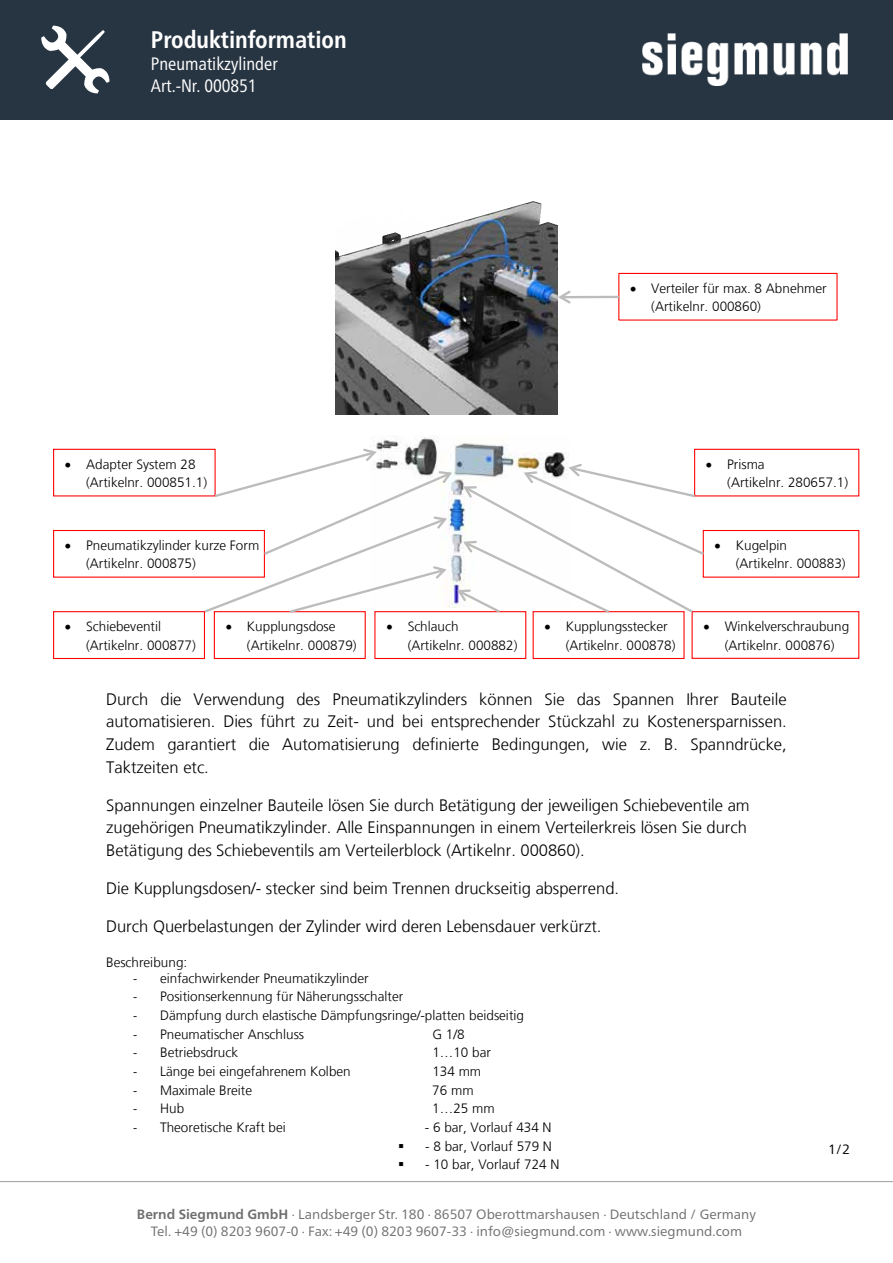
<style>
.page{position:relative;width:893px;height:1263px;background:#fff}
.page>*{position:absolute;margin:0;border:0;box-sizing:border-box;transform-origin:0 0}
.t1{font:700 30px "Frutiger Neue LTW1 G";color:#fff}
.t2{font:700 condensed 24px "Frutiger Neue LTW1 G";color:#fff}
.t3{font:condensed 18px/21.6px "Frutiger Neue LTW1 G";color:#fff}
.t4{font:300 16.5px/22.8px "Frutiger LT Com";color:#000;text-align:justify}
.t5{font:300 13.5px/18.8px "Frutiger LT Com";color:#000}
.t6{font:13.5px/16.2px "Frutiger Neue LTW1 G";color:#6f6f6f;text-align:center}
.t7{font:13.5px/16.5px "Calibri";color:#000;text-align:center}
.t8{font:13.5px "Frutiger Neue LTW1 G";color:#020203}
.s1{font-family:"Calibri";font-weight:400}
.s2{font-weight:700}
</style>
<div class="page">
<img style="left:371px;top:436px;width:137px;height:11px">
<img style="left:336px;top:201px;width:221px;height:213px">
<div style="left:618px;top:273px;width:220px;height:48px;border:1px solid #f00"></div>
<img style="left:619px;top:279px;width:1px;height:35px">
<hr style="left:560px;top:296px;width:59px;height:2px;background:#bdbcbc">
<svg style="left:556px;top:289px;width:17px;height:17px"></svg>
<div style="left:53px;top:530px;width:212px;height:48px;border:1px solid #f00"></div>
<img style="left:54px;top:536px;width:1px;height:35px">
<div style="left:53px;top:449px;width:163px;height:47px;border:1px solid #f00"></div>
<img style="left:54px;top:455px;width:1px;height:35px">
<div style="left:694px;top:449px;width:165px;height:47px;border:1px solid #f00"></div>
<img style="left:857px;top:455px;width:1px;height:35px">
<div style="left:703px;top:530px;width:156px;height:48px;border:1px solid #f00"></div>
<img style="left:857px;top:536px;width:1px;height:35px">
<div style="left:53px;top:611px;width:152px;height:48px;border:1px solid #f00"></div>
<img style="left:54px;top:618px;width:150px;height:34px">
<div style="left:214px;top:611px;width:152px;height:48px;border:1px solid #f00"></div>
<img style="left:215px;top:618px;width:150px;height:34px">
<div style="left:374px;top:611px;width:152px;height:48px;border:1px solid #f00"></div>
<img style="left:524px;top:618px;width:1px;height:34px">
<div style="left:533px;top:611px;width:152px;height:48px;border:1px solid #f00"></div>
<img style="left:534px;top:618px;width:1px;height:34px">
<div style="left:692px;top:611px;width:167px;height:48px;border:1px solid #f00"></div>
<img style="left:693px;top:618px;width:165px;height:34px">
<svg style="left:202px;top:447px;width:504px;height:168px"></svg>
<div style="left:0;top:0;width:893px;height:119px;background:#273441"></div>
<img style="left:642px;top:34px;width:205px;height:51px">
<svg style="left:41px;top:26px;width:68px;height:67px"></svg>
<hr style="left:0;top:1181px;width:893px;height:1px;background:#9d9d9c">
<h2 class="t2" style="left:151px;top:22px;width:197px">Produktinformation</h2>
<h3 class="t3" style="left:151px;top:51px;width:128px">Pneumatikzylinder<br>Art.-Nr. 000851</h3>
<h1 class="t1" style="left:166px;top:25px;width:270px">Montageanleitung</h1>
<p class="t5" style="left:651px;top:279px;width:177px;text-indent:-21px">• Verteiler für max. 8 Abnehmer (Artikelnr. 000860)</p>
<p class="t5" style="left:86px;top:455px;width:122px;text-indent:-21px">• Adapter System 28 (Artikelnr. 000851.1)</p>
<p class="t5" style="left:727px;top:455px;width:122px;text-indent:-21px">• Prisma<br>(Artikelnr. 280657.1)</p>
<p class="t5" style="left:86px;top:536px;width:175px;text-indent:-21px">• Pneumatikzylinder kurze Form (Artikelnr. 000875)</p>
<p class="t5" style="left:736px;top:536px;width:111px;text-indent:-21px">• Kugelpin (Artikelnr. 000883)</p>
<p class="t5" style="left:86px;top:617px;width:111px;text-indent:-21px">• Schiebeventil (Artikelnr. 000877)</p>
<p class="t5" style="left:247px;top:617px;width:111px;text-indent:-21px">• Kupplungsdose (Artikelnr. 000879)</p>
<p class="t5" style="left:408px;top:617px;width:111px;text-indent:-21px">• Schlauch (Artikelnr. 000882)</p>
<p class="t5" style="left:566px;top:617px;width:111px;text-indent:-21px">• Kupplungsstecker (Artikelnr. 000878)</p>
<p class="t5" style="left:703px;top:617px;width:147px;text-align:center">• Winkelverschraubung (Artikelnr. 000876)</p>
<p class="t4" style="left:106px;top:688px;width:682px">Durch die Verwendung des Pneumatikzylinders können Sie das Spannen Ihrer Bauteile automatisieren. Dies führt zu Zeit- und bei entsprechender Stückzahl zu Kostenersparnissen.<br>Zudem garantiert die Automatisierung definierte Bedingungen, wie z. B. Spanndrücke, Taktzeiten etc.</p>
<p class="t4" style="left:106px;top:794px;width:645px;text-align:left">Spannungen einzelner Bauteile lösen Sie durch Betätigung der jeweiligen Schiebeventile am zugehörigen Pneumatikzylinder. Alle Einspannungen in einem Verteilerkreis lösen Sie durch<br>Betätigung des Schiebeventils am Verteilerblock (Artikelnr. 000860).</p>
<p class="t4" style="left:106px;top:877px;width:514px">Die Kupplungsdosen/- stecker sind beim Trennen druckseitig absperrend.</p>
<p class="t4" style="left:106px;top:915px;width:497px">Durch Querbelastungen der Zylinder wird deren Lebensdauer verkürzt.</p>
<p class="t5" style="left:106px;top:953px;width:83px">Beschreibung:</p>
<p class="t5" style="left:133px;top:969px;width:237px"><span class="s1">-</span> einfachwirkender Pneumatikzylinder</p>
<p class="t5" style="left:133px;top:987px;width:271px"><span class="s1">-</span> Positionserkennung für Näherungsschalter</p>
<p class="t5" style="left:133px;top:1006px;width:392px"><span class="s1">-</span> Dämpfung durch elastische Dämpfungsringe/-platten beidseitig</p>
<p class="t5" style="left:133px;top:1025px;width:173px"><span class="s1">-</span> Pneumatischer Anschluss</p>
<p class="t5" style="left:432px;top:1025px;width:34px">G 1/8</p>
<p class="t5" style="left:133px;top:1043px;width:107px"><span class="s1">-</span> Betriebsdruck</p>
<p class="t5" style="left:432px;top:1043px;width:60px">1…10 bar</p>
<p class="t5" style="left:133px;top:1062px;width:219px"><span class="s1">-</span> Länge bei eingefahrenem Kolben</p>
<p class="t5" style="left:432px;top:1062px;width:50px">134 mm</p>
<p class="t5" style="left:133px;top:1081px;width:121px"><span class="s1">-</span> Maximale Breite</p>
<p class="t5" style="left:432px;top:1081px;width:43px">76 mm</p>
<p class="t5" style="left:133px;top:1099px;width:53px"><span class="s1">-</span> Hub</p>
<p class="t5" style="left:432px;top:1099px;width:64px">1…25 mm</p>
<p class="t5" style="left:133px;top:1118px;width:154px"><span class="s1">-</span> Theoretische Kraft bei</p>
<p class="t5" style="left:425px;top:1118px;width:128px">- 6 bar, Vorlauf 434 N</p>
<p class="t5" style="left:398px;top:1137px;width:155px">▪ - 8 bar, Vorlauf 579 N</p>
<p class="t5" style="left:398px;top:1155px;width:163px">▪ - 10 bar, Vorlauf 724 N</p>
<p class="t6" style="left:137px;top:1205px;width:621px"><span class="s2">Bernd Siegmund GmbH</span> · Landsberger Str. 180 · 86507 Oberottmarshausen · Deutschland / Germany<br>Tel. +49 (0) 8203 9607-0 · Fax: +49 (0) 8203 9607-33 · info@siegmund.com · www.siegmund.com</p>
<p class="t7" style="left:293px;top:1209px;width:358px">Telefon: (+49) 0 82 03 / 96 07 – 0 · Fax: (+49) 0 82 03 / 96 07 – 33<br>E-Mail: info@siegmund.com · www.siegmund.com</p>
<p class="t8" style="left:828px;top:1139px;width:23px">1/2</p>
</div>
